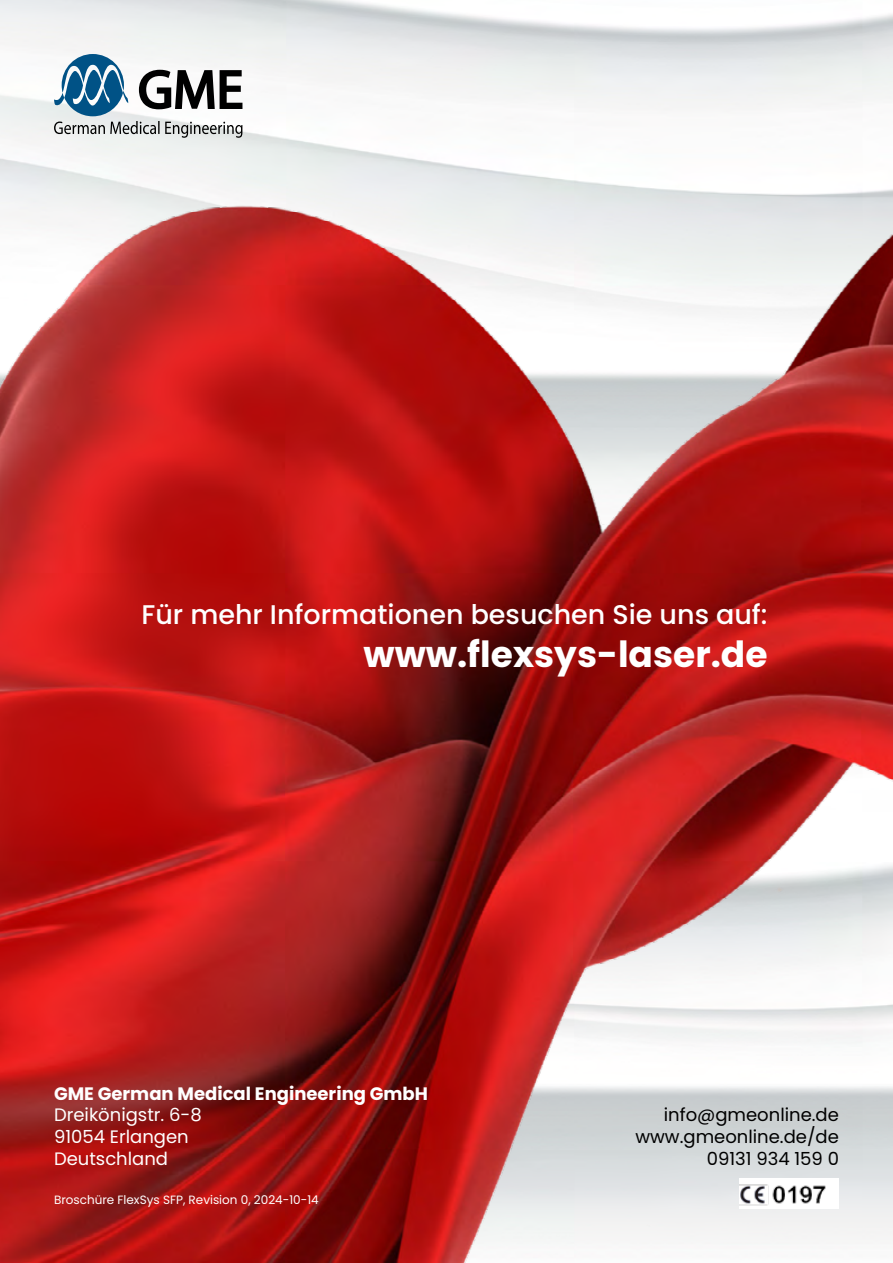
<style>
.page{position:relative;width:893px;height:1263px;background:#fff}
.page>*{position:absolute;margin:0;border:0;box-sizing:border-box;transform-origin:0 0}
.t1{font:700 36px "Poppins";color:#fff}
.t2{font:500 27px "Poppins";color:#fff}
.t3{font:18px "Poppins";color:#000}
.t4{font:18px "Poppins";color:#fff}
.t5{font:700 18px "Poppins";color:#fff}
.t6{font:12px "Poppins";color:#fff}
</style>
<div class="page">
<img style="left:0;top:0;width:893px;height:1263px">
<svg style="left:54px;top:54px;width:188px;height:84px"></svg>
<img style="left:739px;top:1178px;width:100px;height:31px">
<h2 class="t2" style="left:142px;top:599px;width:627px">Für mehr Informationen besuchen Sie uns auf:</h2>
<h1 class="t1" style="left:364px;top:634px;width:405px">www.flexsys-laser.de</h1>
<p class="t5" style="left:54px;top:1083px;width:375px">GME German Medical Engineering GmbH</p>
<p class="t4" style="left:54px;top:1105px;width:149px">Dreikönigstr. 6-8</p>
<p class="t3" style="left:664px;top:1105px;width:177px">info@gmeonline.de</p>
<p class="t4" style="left:54px;top:1126px;width:136px">91054 Erlangen</p>
<p class="t3" style="left:635px;top:1126px;width:205px">www.gmeonline.de/de</p>
<p class="t4" style="left:54px;top:1148px;width:116px">Deutschland</p>
<p class="t3" style="left:707px;top:1148px;width:134px">09131 934 159 0</p>
<p class="t6" style="left:54px;top:1192px;width:266px">Broschüre FlexSys SFP, Revision 0, 2024-10-14</p>
</div>
